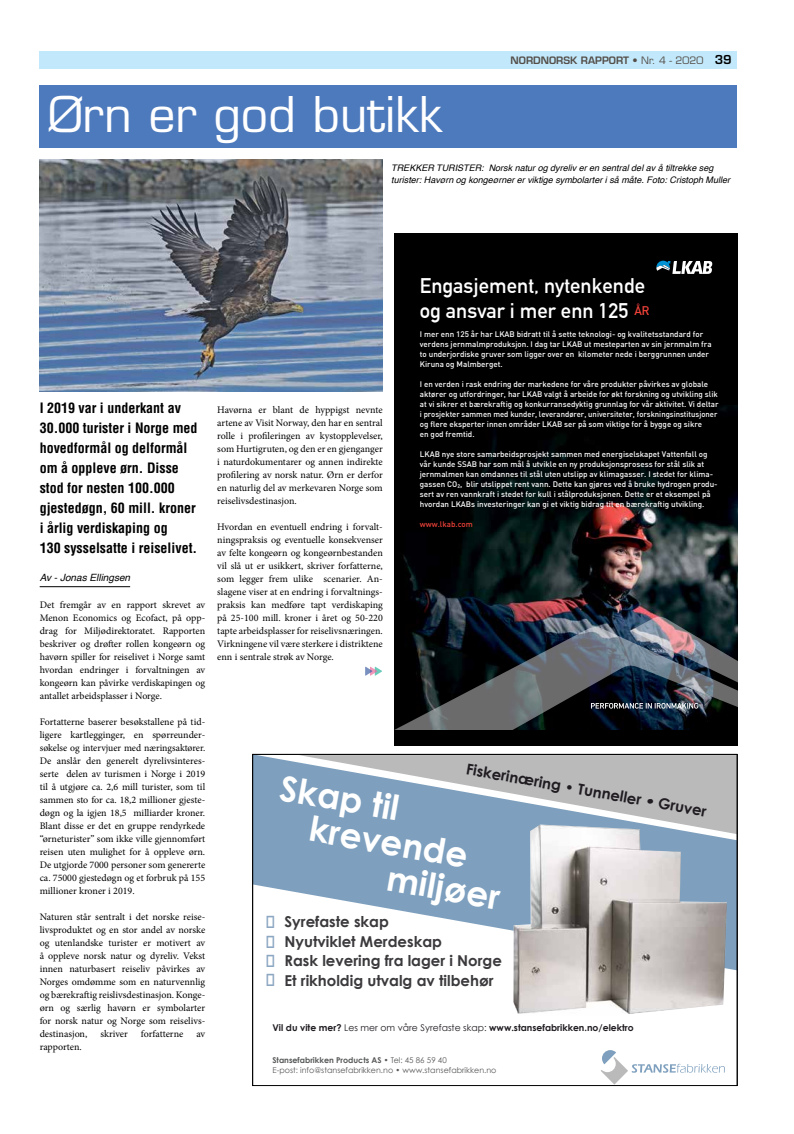
<style>
.page{position:relative;width:794px;height:1134px;background:#fff}
.page>*{position:absolute;margin:0;border:0;box-sizing:border-box;transform-origin:0 0}
.t1{font:48px "Eurostile";color:#fff}
.t2{font:700 34.8px "Century Gothic";color:#fff}
.t3{font:700 20.7px/24.9px "DIN Alternate";color:#fff}
.t4{font:700 15px/19.5px "Century Gothic";color:#3b393c}
.t5{font:700 15px "Century Gothic";color:#201c21}
.t6{font:700 condensed 14px/20px "Helvetica";color:#000}
.t7{font:10px/13px "Minion Pro";letter-spacing:-.005em;color:#000;text-align:justify}
.t8{font:600 10px "Eurostile";color:#544d48}
.t9{font:italic 10px "Helvetica";color:#000}
.t10{font:700 9.3px "Century Gothic";color:#201c21}
.t11{font:italic 9px/12px "Helvetica";color:#000}
.t12{font:500 8px/10px "DIN";color:#fff}
.t13{font:8px/10px "Century Gothic";color:#575859}
.t14{font:500 8px "DIN";color:#f1423a}
.s1{font-weight:400}
.s2{font-size:12px;color:#000}
.s3{font-size:12.3px;color:#f1423a}
.s4{font-weight:700}
</style>
<div class="page">
<div style="left:40px;top:51px;width:697px;height:17px;background:#c2e9fb"></div>
<hr style="left:40px;top:586px;width:90px;height:1px;background:#000">
<div style="left:40px;top:85px;width:697px;height:62px;background:#4d7abd"></div>
<img style="left:40px;top:159px;width:343px;height:233px">
<svg style="left:254px;top:756px;width:481px;height:328px"></svg>
<div style="left:394px;top:723px;width:343px;height:23px;background:#000"></div>
<div style="left:394px;top:233px;width:343px;height:496px;background:#000"></div>
<img style="left:403px;top:405px;width:334px;height:212px">
<svg style="left:396px;top:617px;width:341px;height:112px"></svg>
<svg style="left:591px;top:703px;width:107px;height:6px"></svg>
<svg style="left:656px;top:261px;width:56px;height:13px"></svg>
<svg style="left:365px;top:667px;width:17px;height:9px"></svg>
<svg style="left:267px;top:916px;width:7px;height:12px"></svg>
<svg style="left:267px;top:935px;width:7px;height:12px"></svg>
<svg style="left:267px;top:955px;width:7px;height:12px"></svg>
<svg style="left:267px;top:974px;width:7px;height:12px"></svg>
<svg style="left:299px;top:755px;width:438px;height:79px;background:#a9b6c3"></svg>
<p class="t8" style="left:510px;top:54px;width:222px">NORDNORSK RAPPORT <span class="s1">• Nr. 4 - 2020</span> <span class="s2">39</span></p>
<h1 class="t1" style="left:48px;top:86px;width:395px">Ørn er god butikk</h1>
<p class="t11" style="left:391px;top:162px;width:340px">TREKKER TURISTER: Norsk natur og dyreliv er en sentral del av å tiltrekke seg turister: Havørn og kongeørner er viktige symbolarter i så måte. Foto: Cristoph Muller</p>
<h3 class="t6" style="left:40px;top:397px;width:159px">I 2019 var i underkant av<br>30.000 turister i Norge med hovedformål og delformål om å oppleve ørn. Disse stod for nesten 100.000 gjestedøgn, 60 mill. kroner i årlig verdiskaping og<br>130 sysselsatte i reiselivet.</h3>
<p class="t9" style="left:40px;top:569px;width:92px">Av - Jonas Ellingsen</p>
<p class="t7" style="left:40px;top:598px;width:167px">Det fremgår av en rapport skrevet av Menon Economics og Ecofact, på opp&shy;drag for Miljødirektoratet. Rapporten beskriver og drøfter rollen kongeørn og havørn spiller for reiselivet i Norge samt hvordan endringer i forvaltningen av kongeørn kan påvirke verdiskapingen og antallet arbeidsplasser i Norge.</p>
<p class="t7" style="left:40px;top:715px;width:167px">Fortatterne baserer besøkstallene på tid&shy;ligere kartlegginger, en spørreunder&shy;søkelse og intervjuer med næringsaktører.<br>De anslår den generelt dyrelivsinteres&shy;serte delen av turismen i Norge i 2019 til å utgjøre ca. 2,6 mill turister, som til sammen sto for ca. 18,2 millioner gjeste&shy;døgn og la igjen 18,5 milliarder kroner.<br>Blant disse er det en gruppe rendyrkede “ørneturister” som ikke ville gjennomført reisen uten mulighet for å oppleve ørn.<br>De utgjorde 7000 personer som genererte ca. 75000 gjestedøgn og et forbruk på 155 millioner kroner i 2019.</p>
<p class="t7" style="left:40px;top:910px;width:167px">Naturen står sentralt i det norske reise&shy;livsproduktet og en stor andel av norske og utenlandske turister er motivert av å oppleve norsk natur og dyreliv. Vekst innen naturbasert reiseliv påvirkes av Norges omdømme som en naturvennlig og bærekraftig reislivsdestinasjon. Konge&shy;ørn og særlig havørn er symbolarter for norsk natur og Norge som reiselivs&shy;destinasjon,</p>
<p class="t7" style="left:100px;top:1027px;width:29px">skriver</p>
<p class="t7" style="left:141px;top:1027px;width:44px">forfatterne</p>
<p class="t7" style="left:196px;top:1027px;width:10px">av</p>
<p class="t7" style="left:40px;top:1040px;width:44px">rapporten.</p>
<p class="t7" style="left:217px;top:403px;width:167px">Havørna er blant de hyppigst nevnte artene av Visit Norway, den har en sentral rolle i profileringen av kystopplevelser, som Hurtigruten, og den er en gjenganger i naturdokumentarer og annen indirekte profilering av norsk natur. Ørn er derfor en naturlig del av merkevaren Norge som reiselivsdestinasjon.</p>
<p class="t7" style="left:217px;top:520px;width:167px">Hvordan en eventuell endring i forvalt&shy;ningspraksis og eventuelle konsekvenser av felte kongeørn og kongeørnbestanden vil slå ut er usikkert, skriver forfatterne, som legger frem ulike scenarier. An&shy;slagene viser at en endring i forvaltnings&shy;praksis kan medføre tapt verdiskaping på 25-100 mill. kroner i året og 50-220 tapte arbeidsplasser for reiselivsnæringen.<br>Virkningene vil være sterkere i distriktene enn i sentrale strøk av Norge.</p>
<h3 class="t3" style="left:420px;top:272px;width:231px">Engasjement, nytenkende og ansvar i mer enn 125 <span class="s3">ÅR</span></h3>
<p class="t12" style="left:420px;top:329px;width:293px">I mer enn 125 år har LKAB bidratt til å sette teknologi- og kvalitetsstandard for verdens jernmalmproduksjon. I dag tar LKAB ut mesteparten av sin jernmalm fra to underjordiske gruver som ligger over en kilometer nede i berggrunnen under Kiruna og Malmberget.</p>
<p class="t12" style="left:420px;top:379px;width:300px">I en verden i rask endring der markedene for våre produkter påvirkes av globale aktører og utfordringer, har LKAB valgt å arbeide for økt forskning og utvikling slik at vi sikrer et bærekraftig og konkurransedyktig grunnlag for vår aktivitet. Vi deltar i prosjekter sammen med kunder, leverandører, universiteter, forskningsinstitusjoner og flere eksperter innen områder LKAB ser på som viktige for å bygge og sikre<br>en god fremtid.</p>
<p class="t12" style="left:420px;top:449px;width:299px">LKAB nye store samarbeidsprosjekt sammen med energiselskapet Vattenfall og vår kunde SSAB har som mål å utvikle en ny produksjonsprosess for stål slik at jernmalmen kan omdannes til stål uten utslipp av klimagasser. I stedet for klima&shy;gassen CO², blir utslippet rent vann. Dette kan gjøres ved å bruke hydrogen produ&shy;sert av ren vannkraft i stedet for kull i stålproduksjonen. Dette er et eksempel på hvordan LKABs investeringer kan gi et viktig bidrag til en bærekraftig utvikling.</p>
<p class="t14" style="left:420px;top:519px;width:55px">www.lkab.com</p>
<h3 class="t5" style="left:468px;top:759px;width:245px;rotate:10deg">Fiskerinæring • Tunneller • Gruver</h3>
<h2 class="t2" style="left:284px;top:766px;width:122px;rotate:10deg">Skap til</h2>
<h2 class="t2" style="left:313px;top:806px;width:162px;rotate:10deg">krevende</h2>
<h2 class="t2" style="left:391px;top:856px;width:116px;rotate:10deg">miljøer</h2>
<h3 class="t4" style="left:284px;top:912px;width:219px">Syrefaste skap<br>Nyutviklet Merdeskap<br>Rask levering fra lager i Norge<br>Et rikholdig utvalg av tilbehør</h3>
<p class="t10" style="left:272px;top:1022px;width:363px">Vil du vite mer? <span class="s1">Les mer om våre Syrefaste skap:</span> www.stansefabrikken.no/elektro</p>
<p class="t13" style="left:272px;top:1054px;width:225px"><span class="s4">Stansefabrikken Products AS •</span> Tel: 45 86 59 40<br>E-post: info@stansefabrikken.no • www.stansefabrikken.no</p>
</div>
